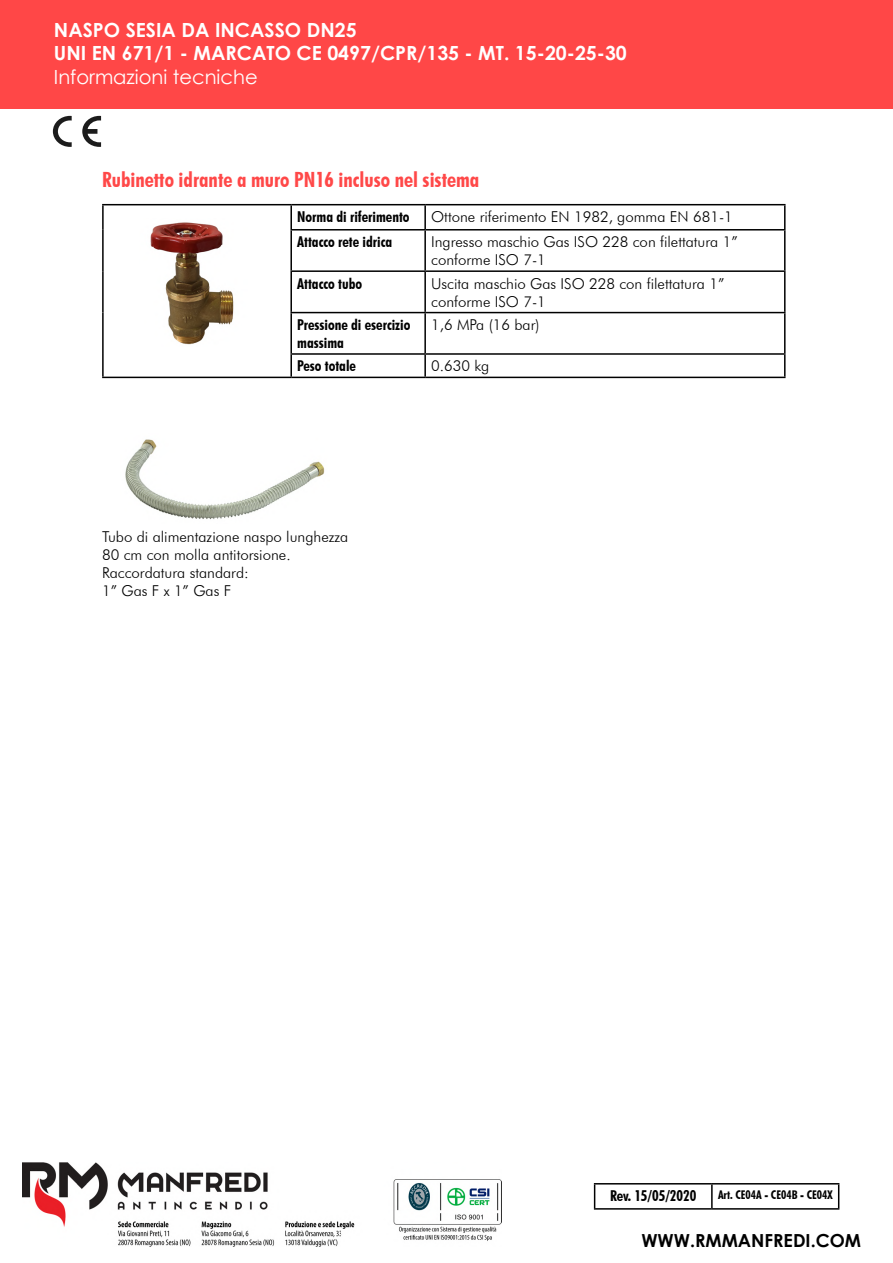
<style>
.page{position:relative;width:893px;height:1263px;background:#fff}
.page>*{position:absolute;margin:0;border:0;box-sizing:border-box;transform-origin:0 0}
.t1{font:700 condensed 21px "Futura BT";color:#ff4848}
.t2{font:700 19.5px/23.4px "Century Gothic";color:#fff}
.t3{font:19.5px "Century Gothic";color:#fff}
.t4{font:700 18px "Century Gothic";color:#000}
.t5{font:300 15px/18px "Futura BT";color:#000}
.t6{font:700 condensed 15px/18px "Futura BT";color:#000}
.t7{font:700 condensed 12px "Futura BT";color:#000}
</style>
<div class="page">
<div style="left:0;top:0;width:893px;height:109px;background:#ff4747"></div>
<img style="left:22px;top:1162px;width:479px;height:84px">
<svg style="left:53px;top:116px;width:19px;height:31px"></svg>
<svg style="left:82px;top:116px;width:19px;height:31px"></svg>
<hr style="left:594px;top:1183px;width:118px;height:1px;background:#000">
<svg style="left:594px;top:1184px;width:1px;height:24px"></svg>
<hr style="left:712px;top:1183px;width:127px;height:1px;background:#000">
<hr style="left:711px;top:1184px;width:2px;height:24px;background:#000">
<svg style="left:838px;top:1184px;width:1px;height:24px"></svg>
<hr style="left:594px;top:1208px;width:118px;height:1px;background:#000">
<hr style="left:712px;top:1208px;width:127px;height:1px;background:#000">
<hr style="left:102px;top:204px;width:189px;height:1px;background:#000">
<hr style="left:102px;top:205px;width:2px;height:25px;background:#000">
<hr style="left:291px;top:204px;width:134px;height:1px;background:#000">
<hr style="left:290px;top:205px;width:2px;height:24px;background:#000">
<hr style="left:425px;top:204px;width:360px;height:1px;background:#000">
<hr style="left:424px;top:205px;width:2px;height:24px;background:#000">
<svg style="left:784px;top:205px;width:1px;height:24px"></svg>
<hr style="left:102px;top:230px;width:2px;height:41px;background:#000">
<hr style="left:290px;top:229px;width:135px;height:2px;background:#000">
<hr style="left:290px;top:231px;width:2px;height:39px;background:#000">
<hr style="left:425px;top:229px;width:360px;height:2px;background:#000">
<hr style="left:424px;top:231px;width:2px;height:39px;background:#000">
<hr style="left:784px;top:231px;width:1px;height:39px;background:#000">
<hr style="left:102px;top:271px;width:2px;height:42px;background:#000">
<hr style="left:290px;top:270px;width:135px;height:2px;background:#000">
<hr style="left:290px;top:272px;width:2px;height:40px;background:#000">
<hr style="left:425px;top:270px;width:360px;height:2px;background:#000">
<hr style="left:424px;top:272px;width:2px;height:40px;background:#000">
<hr style="left:784px;top:272px;width:1px;height:40px;background:#000">
<hr style="left:102px;top:313px;width:2px;height:41px;background:#000">
<hr style="left:290px;top:312px;width:135px;height:1px;background:#000">
<hr style="left:290px;top:313px;width:2px;height:40px;background:#000">
<hr style="left:425px;top:312px;width:360px;height:1px;background:#000">
<hr style="left:424px;top:313px;width:2px;height:40px;background:#000">
<hr style="left:784px;top:313px;width:1px;height:40px;background:#000">
<hr style="left:102px;top:354px;width:2px;height:23px;background:#000">
<hr style="left:290px;top:353px;width:135px;height:2px;background:#000">
<hr style="left:290px;top:355px;width:2px;height:22px;background:#000">
<hr style="left:425px;top:353px;width:360px;height:2px;background:#000">
<hr style="left:424px;top:355px;width:2px;height:22px;background:#000">
<svg style="left:784px;top:355px;width:1px;height:22px"></svg>
<hr style="left:102px;top:377px;width:189px;height:1px;background:#000">
<hr style="left:291px;top:377px;width:134px;height:1px;background:#000">
<hr style="left:425px;top:377px;width:360px;height:1px;background:#000">
<img style="left:150px;top:222px;width:84px;height:123px">
<img style="left:125px;top:439px;width:200px;height:81px">
<h2 class="t2" style="left:54px;top:17px;width:574px">NASPO SESIA DA INCASSO DN25<br>UNI EN 671/1 - MARCATO CE 0497/CPR/135 - MT. 15-20-25-30</h2>
<h2 class="t3" style="left:54px;top:63px;width:205px">Informazioni tecniche</h2>
<h1 class="t1" style="left:102px;top:167px;width:379px">Rubinetto idrante a muro PN16 incluso nel sistema</h1>
<p class="t6" style="left:297px;top:208px;width:114px">Norma di riferimento</p>
<p class="t5" style="left:431px;top:208px;width:303px">Ottone riferimento EN 1982, gomma EN 681-1</p>
<p class="t6" style="left:297px;top:233px;width:97px">Attacco rete idrica</p>
<p class="t5" style="left:431px;top:233px;width:308px">Ingresso maschio Gas ISO 228 con filettatura 1” conforme ISO 7-1</p>
<p class="t6" style="left:297px;top:274px;width:66px">Attacco tubo</p>
<p class="t5" style="left:431px;top:274px;width:295px">Uscita maschio Gas ISO 228 con filettatura 1” conforme ISO 7-1</p>
<p class="t6" style="left:297px;top:315px;width:115px">Pressione di esercizio massima</p>
<p class="t5" style="left:431px;top:315px;width:110px">1,6 MPa (16 bar)</p>
<p class="t6" style="left:297px;top:357px;width:60px">Peso totale</p>
<p class="t5" style="left:431px;top:357px;width:60px">0.630 kg</p>
<p class="t5" style="left:102px;top:527px;width:248px">Tubo di alimentazione naspo lunghezza<br>80 cm con molla antitorsione.<br>Raccordatura standard:<br>1” Gas F x 1” Gas F</p>
<p class="t6" style="left:610px;top:1187px;width:88px">Rev. 15/05/2020</p>
<p class="t7" style="left:718px;top:1187px;width:116px">Art. CE04A - CE04B - CE04X</p>
<p class="t4" style="left:641px;top:1226px;width:221px">WWW.RMMANFREDI.COM</p>
</div>
